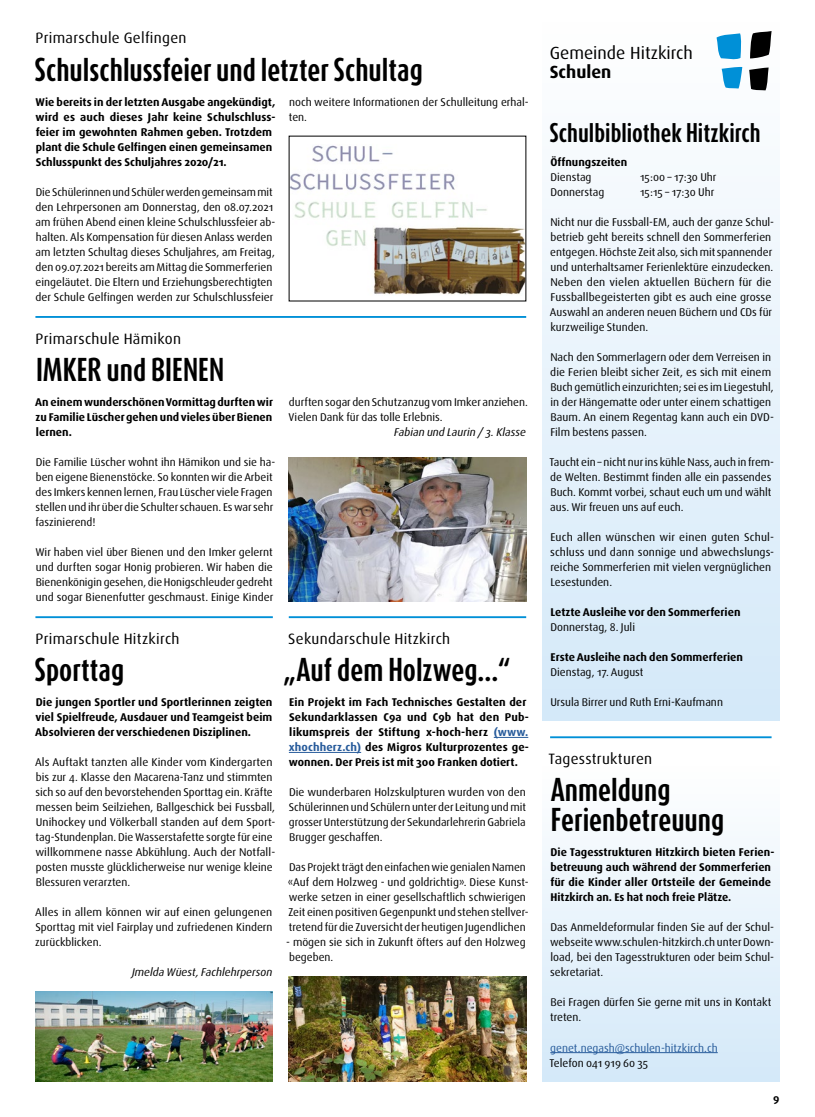
<style>
.page{position:relative;width:815px;height:1117px;background:#fff}
.page>*{position:absolute;margin:0;border:0;box-sizing:border-box;transform-origin:0 0}
.t1{font:700 27.5px/30px "Dax Compact Pro";color:#000}
.t2{font:700 22.5px "Dax Compact Pro";color:#000}
.t3{font:17.62px "Dax Pro";color:#000}
.t4{font:700 17.62px "Dax Pro";color:#000}
.t5{font:15px "Dax Pro";letter-spacing:.02em;color:#000}
.t6{font:11.25px/15px "Dax Pro";color:#000}
.t7{font:700 11.25px/15px "Dax Pro";color:#000}
.t8{font:italic 11.25px "Dax Pro";color:#000}
.t9{font:11.25px "Dax Pro";color:#275b9b}
.s1{color:#275b9b}
</style>
<div class="page">
<div style="left:542px;top:22px;width:238px;height:699px;background:linear-gradient(to bottom,#fefefe,#d4e9f9)"></div>
<svg style="left:750px;top:31px;width:22px;height:27px"></svg>
<svg style="left:717px;top:33px;width:25px;height:27px"></svg>
<svg style="left:749px;top:67px;width:20px;height:24px"></svg>
<svg style="left:722px;top:67px;width:20px;height:21px"></svg>
<img style="left:291px;top:145px;width:233px;height:150px">
<hr style="left:289px;top:616px;width:237px;height:2px;background:#0090d7">
<hr style="left:494px;top:737px;width:34px;height:1px;background:#275b9b">
<hr style="left:289px;top:752px;width:72px;height:1px;background:#275b9b">
<img style="left:289px;top:976px;width:237px;height:105px">
<hr style="left:35px;top:316px;width:491px;height:2px;background:#0090d7">
<img style="left:289px;top:457px;width:237px;height:144px">
<hr style="left:35px;top:616px;width:238px;height:2px;background:#0090d7">
<img style="left:35px;top:991px;width:238px;height:90px">
<div style="left:542px;top:766px;width:238px;height:315px;background:linear-gradient(to bottom,#fefefe,#d4e9f9)"></div>
<hr style="left:550px;top:736px;width:222px;height:2px;background:#0090d7">
<hr style="left:550px;top:1052px;width:168px;height:1px;background:#275b9b">
<h3 class="t5" style="left:35px;top:29px;width:153px">Primarschule Gelfingen</h3>
<h1 class="t1" style="left:35px;top:54px;width:390px">Schulschlussfeier und letzter Schultag</h1>
<p class="t7" style="left:36px;top:94px;width:242px">Wie bereits in der letzten Ausgabe angekündigt, wird es auch dieses Jahr keine Schulschluss&shy;feier im gewohnten Rahmen geben. Trotzdem plant die Schule Gelfingen einen gemeinsamen Schlusspunkt des Schuljahres 2020/21.</p>
<p class="t6" style="left:36px;top:184px;width:241px">Die Schülerinnen und Schüler werden gemeinsam mit den Lehrpersonen am Donnerstag, den 08.07.2021 am frühen Abend einen kleine Schulschlussfeier ab&shy;halten. Als Kompensation für diesen Anlass werden am letzten Schultag dieses Schuljahres, am Freitag, den 09.07.2021 bereits am Mittag die Sommerferien eingeläutet. Die Eltern und Erziehungsberechtigten der Schule Gelfingen werden zur Schulschlussfeier</p>
<p class="t6" style="left:289px;top:94px;width:241px">noch weitere Informationen der Schulleitung erhal&shy;ten.</p>
<h3 class="t5" style="left:35px;top:329px;width:147px">Primarschule Hämikon</h3>
<h1 class="t1" style="left:36px;top:354px;width:190px">IMKER und BIENEN</h1>
<p class="t7" style="left:35px;top:394px;width:239px;text-align:justify">An einem wunderschönen Vormittag durften wir zu Familie Lüscher gehen und vieles über Bienen lernen.</p>
<p class="t6" style="left:35px;top:454px;width:241px">Die Familie Lüscher wohnt ihn Hämikon und sie ha&shy;ben eigene Bienenstöcke. So konnten wir die Arbeit des Imkers kennen lernen, Frau Lüscher viele Fragen stellen und ihr über die Schulter schauen. Es war sehr faszinierend!</p>
<p class="t6" style="left:35px;top:544px;width:240px;text-align:justify">Wir haben viel über Bienen und den Imker gelernt und durften sogar Honig probieren. Wir haben die Bienenkönigin gesehen, die Honigschleuder gedreht und sogar Bienenfutter geschmaust. Einige Kinder</p>
<p class="t6" style="left:289px;top:394px;width:241px">durften sogar den Schutzanzug vom Imker anziehen.<br>Vielen Dank für das tolle Erlebnis.</p>
<p class="t8" style="left:394px;top:425px;width:133px">Fabian und Laurin / 3. Klasse</p>
<h3 class="t5" style="left:35px;top:629px;width:146px">Primarschule Hitzkirch</h3>
<h1 class="t1" style="left:35px;top:654px;width:91px">Sporttag</h1>
<p class="t7" style="left:35px;top:694px;width:239px;text-align:justify">Die jungen Sportler und Sportlerinnen zeigten viel Spielfreude, Ausdauer und Teamgeist beim Absolvieren der verschiedenen Disziplinen.</p>
<p class="t6" style="left:35px;top:754px;width:242px">Als Auftakt tanzten alle Kinder vom Kindergarten bis zur 4. Klasse den Macarena-Tanz und stimmten sich so auf den bevorstehenden Sporttag ein. Kräfte messen beim Seilziehen, Ballgeschick bei Fussball, Unihockey und Völkerball standen auf dem Sport&shy;tag-Stundenplan. Die Wasserstafette sorgte für eine willkommene nasse Abkühlung. Auch der Notfall&shy;posten musste glücklicherweise nur wenige kleine Blessuren verarzten.</p>
<p class="t6" style="left:35px;top:904px;width:239px;text-align:justify">Alles in allem können wir auf einen gelungenen Sporttag mit viel Fairplay und zufriedenen Kindern zurückblicken.</p>
<p class="t8" style="left:132px;top:965px;width:142px">Jmelda Wüest, Fachlehrperson</p>
<h3 class="t5" style="left:288px;top:629px;width:164px">Sekundarschule Hitzkirch</h3>
<h1 class="t1" style="left:283px;top:654px;width:229px">„Auf dem Holzweg...“</h1>
<p class="t7" style="left:289px;top:694px;width:242px">Ein Projekt im Fach Technisches Gestalten der Sekundarklassen C9a und C9b hat den Pub&shy;likumspreis der Stiftung x-hoch-herz <span class="s1">(www. xhochherz.ch)</span> des Migros Kulturprozentes ge&shy;wonnen. Der Preis ist mit 300 Franken dotiert.</p>
<p class="t6" style="left:289px;top:784px;width:239px;text-align:justify">Die wunderbaren Holzskulpturen wurden von den Schülerinnen und Schülern unter der Leitung und mit grosser Unterstützung der Sekundarlehrerin Gabriela Brugger geschaffen.</p>
<p class="t6" style="left:288px;top:859px;width:243px">Das Projekt trägt den einfachen wie genialen Namen «Auf dem Holzweg - und goldrichtig». Diese Kunst&shy;werke setzen in einer gesellschaftlich schwierigen Zeit einen positiven Gegenpunkt und stehen stellver&shy;tretend für die Zuversicht der heutigen Jugendlichen</p>
<p class="t6" style="left:286px;top:934px;width:241px">- mögen sie sich in Zukunft öfters auf den Holzweg begeben.</p>
<h3 class="t3" style="left:550px;top:42px;width:145px">Gemeinde Hitzkirch</h3>
<h3 class="t4" style="left:550px;top:61px;width:63px">Schulen</h3>
<h2 class="t2" style="left:549px;top:118px;width:213px">Schulbibliothek Hitzkirch</h2>
<p class="t7" style="left:550px;top:154px;width:78px">Öffnungszeiten</p>
<p class="t6" style="left:550px;top:169px;width:43px">Dienstag</p>
<p class="t6" style="left:640px;top:169px;width:78px">15:00 – 17:30 Uhr</p>
<p class="t6" style="left:550px;top:184px;width:56px">Donnerstag</p>
<p class="t6" style="left:640px;top:184px;width:76px">15:15 – 17:30 Uhr</p>
<p class="t6" style="left:550px;top:214px;width:226px">Nicht nur die Fussball-EM, auch der ganze Schul&shy;betrieb geht bereits schnell den Sommerferien entgegen. Höchste Zeit also, sich mit spannender und unterhaltsamer Ferienlektüre einzudecken.<br>Neben den vielen aktuellen Büchern für die Fussballbegeisterten gibt es auch eine grosse Auswahl an anderen neuen Büchern und CDs für kurzweilige Stunden.</p>
<p class="t6" style="left:550px;top:349px;width:225px">Nach den Sommerlagern oder dem Verreisen in die Ferien bleibt sicher Zeit, es sich mit einem Buch gemütlich einzurichten; sei es im Liegestuhl, in der Hängematte oder unter einem schattigen Baum. An einem Regentag kann auch ein DVD-Film bestens passen.</p>
<p class="t6" style="left:550px;top:454px;width:226px">Taucht ein – nicht nur ins kühle Nass, auch in frem&shy;de Welten. Bestimmt finden alle ein passendes Buch. Kommt vorbei, schaut euch um und wählt aus. Wir freuen uns auf euch.</p>
<p class="t6" style="left:550px;top:529px;width:226px">Euch allen wünschen wir einen guten Schul&shy;schluss und dann sonnige und abwechslungs&shy;reiche Sommerferien mit vielen vergnüglichen Lesestunden.</p>
<p class="t7" style="left:550px;top:604px;width:192px">Letzte Ausleihe vor den Sommerferien</p>
<p class="t6" style="left:550px;top:619px;width:86px">Donnerstag, 8. Juli</p>
<p class="t7" style="left:550px;top:649px;width:194px">Erste Ausleihe nach den Sommerferien</p>
<p class="t6" style="left:550px;top:664px;width:95px">Dienstag, 17. August</p>
<p class="t6" style="left:550px;top:694px;width:174px">Ursula Birrer und Ruth Erni-Kaufmann</p>
<h3 class="t5" style="left:549px;top:749px;width:105px">Tagesstrukturen</h3>
<h1 class="t1" style="left:551px;top:774px;width:175px">Anmeldung<br>Ferienbetreuung</h1>
<p class="t7" style="left:550px;top:844px;width:226px">Die Tagesstrukturen Hitzkirch bieten Ferien&shy;betreuung auch während der Sommerferien für die Kinder aller Ortsteile der Gemeinde Hitzkirch an. Es hat noch freie Plätze.</p>
<p class="t6" style="left:550px;top:919px;width:226px;text-align:justify">Das Anmeldeformular finden Sie auf der Schul&shy;webseite www.schulen-hitzkirch.ch unter Down&shy;load, bei den Tagesstrukturen oder beim Schul&shy;sekretariat.</p>
<p class="t6" style="left:550px;top:994px;width:223px">Bei Fragen dürfen Sie gerne mit uns in Kontakt treten.</p>
<p class="t9" style="left:550px;top:1040px;width:169px">genet.negash@schulen-hitzkirch.ch</p>
<p class="t6" style="left:550px;top:1054px;width:100px">Telefon 041 919 60 35</p>
<p class="t7" style="left:773px;top:1092px;width:8px">9</p>
</div>
